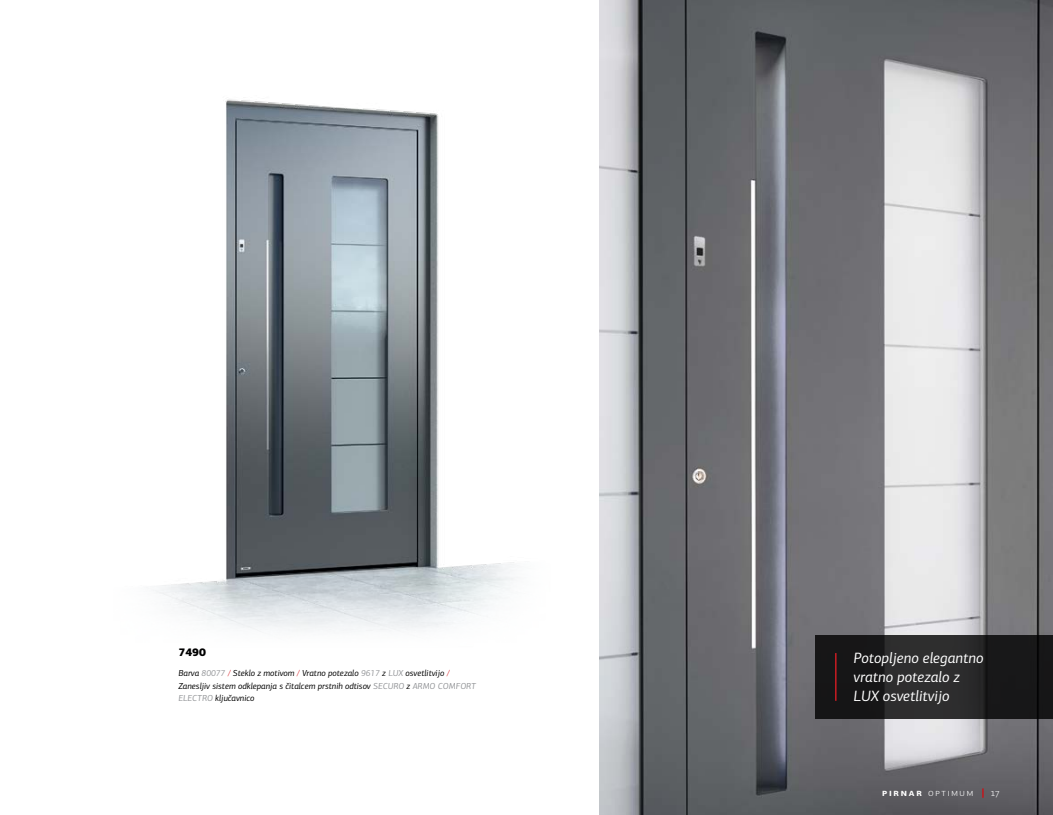
<style>
.page{position:relative;width:1053px;height:815px;background:#fff}
.page>*{position:absolute;margin:0;border:0;box-sizing:border-box;transform-origin:0 0}
.t1{font:italic 15px/18.8px "PF Agora Sans Pro";color:#fff}
.t2{font:900 11.25px "PF Agora Sans Pro";color:#000}
.t3{font:300 10px "PF Agora Sans Pro";letter-spacing:.175em;color:#fff}
.t4{font:italic 8.75px/12.5px "PF Agora Sans Pro";color:#000}
.s1{color:#939598}
.s2{color:#d71920}
.s3{font-weight:700}
</style>
<div class="page">
<img style="left:599px;top:0;width:453px;height:815px">
<img style="left:153px;top:45px;width:455px;height:602px">
<svg style="left:815px;top:635px;width:237px;height:84px;background:#1f1f20"></svg>
<hr style="left:835px;top:653px;width:1px;height:48px;background:#ed1d24">
<p class="t2" style="left:178px;top:645px;width:29px">7490</p>
<p class="t4" style="left:178px;top:667px;width:299px">Barva <span class="s1">80077</span> <span class="s2">/</span> Steklo z motivom <span class="s2">/</span> Vratno potezalo <span class="s1">9617</span> z <span class="s1">LUX</span> osvetlitvijo <span class="s2">/<br></span>Zanesljiv sistem odklepanja s čitalcem prstnih odtisov <span class="s1">SECURO</span> z <span class="s1">ARMO COMFORT<br>ELECTRO</span> ključavnico</p>
<h1 class="t1" style="left:853px;top:649px;width:131px">Potopljeno elegantno vratno potezalo z<br>LUX osvetlitvijo</h1>
<p class="t3" style="left:882px;top:787px;width:93px"><span class="s3">PIRNAR</span> OPTIMUM</p>
<p class="t3" style="left:990px;top:787px;width:11px">17</p>
</div>
